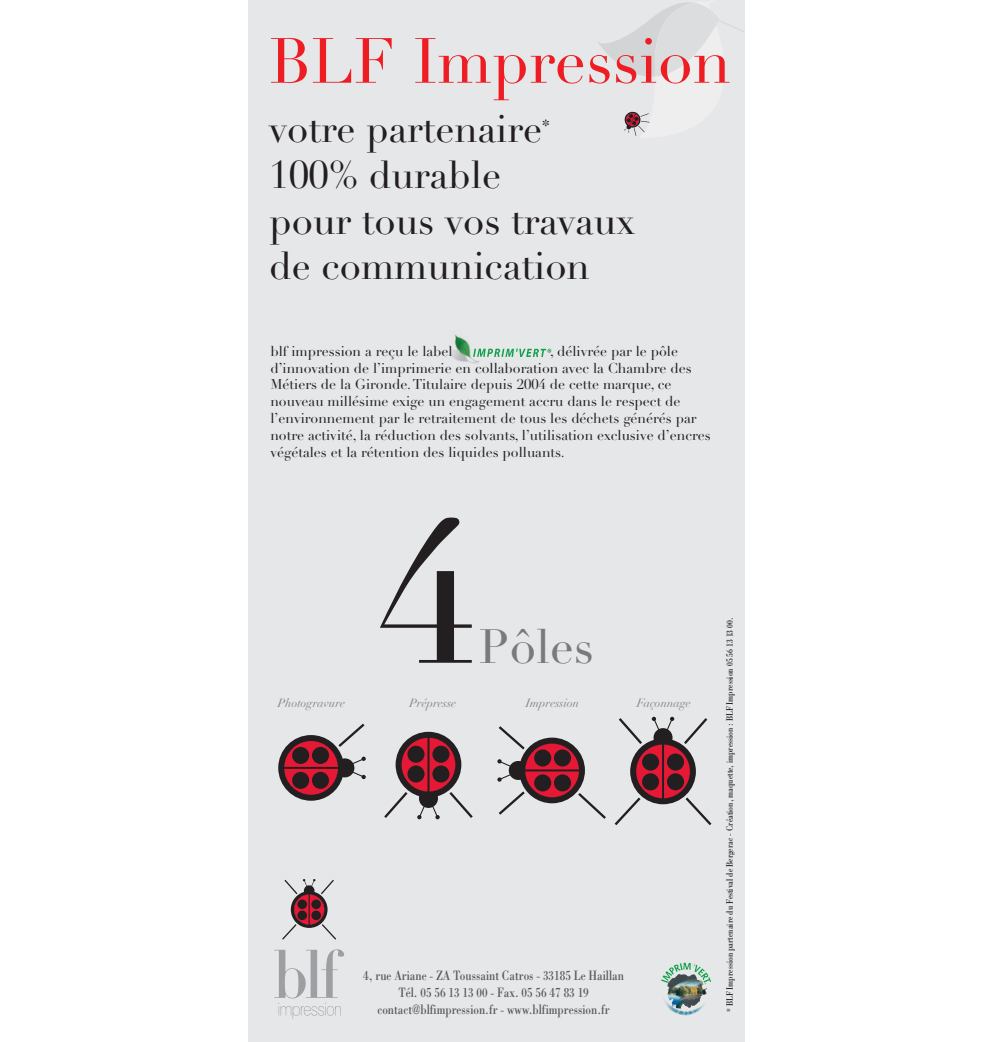
<style>
.page{position:relative;width:993px;height:1042px;background:#fff}
.page>*{position:absolute;margin:0;border:0;box-sizing:border-box;transform-origin:0 0}
.t1{font:199.5px "Didot";color:#231f20}
.t2{font:62.65px "Didot";color:#ee1d23}
.t3{font:47.25px "Didot";color:#787a7d}
.t4{font:38.15px/45.9px "Didot";color:#231f20}
.t5{font:17.15px "Didot";color:#231f20}
.t6{font:14px/16.8px "Didot";color:#231f20}
.t7{font:14px/16.8px "Bodoni";color:#57585a;text-align:center;scale:.8 1}
.t8{font:italic 11.9px "Didot";color:#808285}
.t9{font:9.8px "Bodoni";color:#231f20;scale:.8 1}
</style>
<div class="page">
<div style="left:248px;top:0;width:496px;height:1042px;background:#e6e7e9"></div>
<svg style="left:598px;top:2px;width:93px;height:134px"></svg>
<svg style="left:384px;top:732px;width:88px;height:87px"></svg>
<svg style="left:497px;top:726px;width:108px;height:93px"></svg>
<svg style="left:614px;top:717px;width:97px;height:108px"></svg>
<svg style="left:278px;top:723px;width:87px;height:78px"></svg>
<img style="left:665px;top:985px;width:42px;height:31px">
<img style="left:668px;top:984px;width:38px;height:24px">
<svg style="left:661px;top:962px;width:50px;height:22px"></svg>
<img style="left:454px;top:334px;width:26px;height:30px">
<img style="left:451px;top:345px;width:29px;height:15px">
<svg style="left:473px;top:348px;width:78px;height:9px"></svg>
<svg style="left:274px;top:949px;width:70px;height:70px"></svg>
<svg style="left:282px;top:879px;width:54px;height:60px"></svg>
<h2 class="t2" style="left:269px;top:38px;width:463px">BLF Impression</h2>
<h3 class="t4" style="left:269px;top:111px;width:274px">votre partenaire</h3>
<p class="t5" style="left:542px;top:119px;width:9px">*</p>
<h3 class="t4" style="left:269px;top:157px;width:367px">100% durable<br>pour tous vos travaux de communication</h3>
<p class="t6" style="left:270px;top:344px;width:442px;text-indent:280px">, délivrée par le pôle d’innovation de l’imprimerie en collaboration avec la Chambre des Métiers de la Gironde. Titulaire depuis 2004 de cette marque, ce nouveau millésime exige un engagement accru dans le respect de l’environnement par le retraitement de tous les déchets générés par notre activité, la réduction des solvants, l’utilisation exclusive d’encres végétales et la rétention des liquides polluants.</p>
<p class="t6" style="left:270px;top:344px;width:184px">blf impression a reçu le label</p>
<p class="t8" style="left:278px;top:695px;width:69px">Photogravure</p>
<h1 class="t1" style="left:373px;top:519px;width:105px">4</h1>
<p class="t8" style="left:409px;top:695px;width:48px">Prépresse</p>
<p class="t8" style="left:525px;top:695px;width:55px">Impression</p>
<p class="t8" style="left:636px;top:695px;width:56px">Façonnage</p>
<h3 class="t3" style="left:479px;top:629px;width:117px">Pôles</h3>
<p class="t7" style="left:363px;top:968px;width:327px">4, rue Ariane - ZA Toussaint Catros - 33185 Le Haillan<br>Tél. 05 56 13 13 00 - Fax. 05 56 47 83 19 contact@blfimpression.fr - www.blfimpression.fr</p>
<p class="t9" style="left:725px;top:1012px;width:494px;rotate:-90deg">* BLF Impression partenaire du Festival de Bergerac - Création, maquette, impression : BLF Impression 05 56 13 13 00.</p>
</div>
